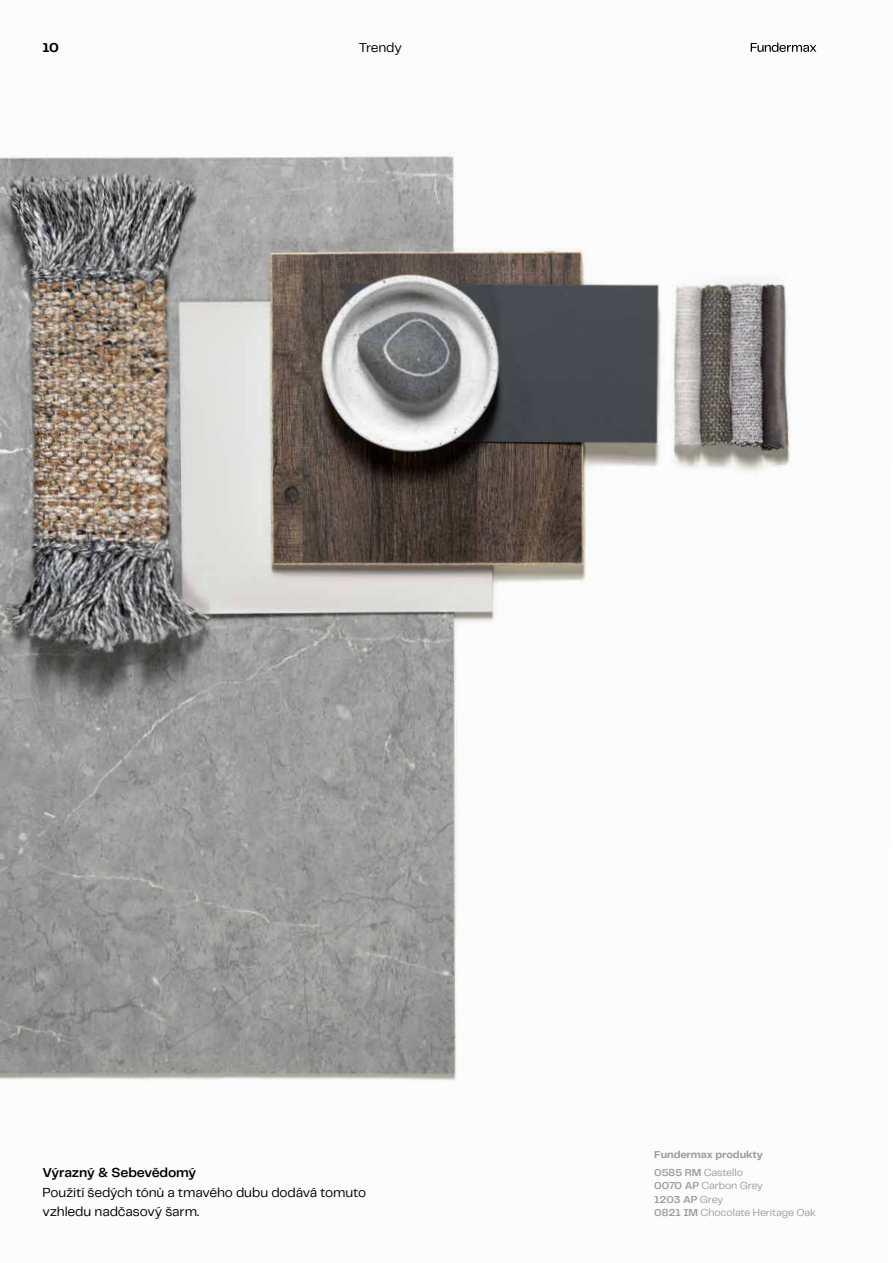
<style>
.page{position:relative;width:893px;height:1263px;background:#fff}
.page>*{position:absolute;margin:0;border:0;box-sizing:border-box;transform-origin:0 0}
.t1{font:13.5px/19.5px "Telegraf";letter-spacing:-.015em;color:#000}
.t2{font:600 13.5px "Telegraf";letter-spacing:-.01em;color:#000}
.t3{font:700 13.5px "Telegraf";color:#000}
.t4{font:10.5px/13.5px "Telegraf";letter-spacing:-.01em;color:#9c9d9d}
.t5{font:700 10.5px/17.7px "Telegraf";letter-spacing:-.005em;color:#9c9d9d}
.s1{font-weight:600}
.s2{font-weight:400}
</style>
<div class="page">
<img style="left:0;top:42px;width:817px;height:1039px">
<svg style="left:751px;top:43px;width:65px;height:9px"></svg>
<p class="t3" style="left:43px;top:38px;width:18px">10</p>
<p class="t1" style="left:359px;top:37px;width:45px">Trendy</p>
<p class="t2" style="left:43px;top:1163px;width:155px">Výrazný &amp; Sebevědomý</p>
<p class="t1" style="left:43px;top:1182px;width:325px">Použití šedých tónů a tmavého dubu dodává tomuto vzhledu nadčasový šarm.</p>
<p class="t5" style="left:654px;top:1145px;width:110px">Fundermax produkty<br><span class="s1">0585 RM</span> <span class="s2">Castello</span></p>
<p class="t4" style="left:654px;top:1178px;width:163px"><span class="s1">0070 AP</span> Carbon Grey<br><span class="s1">1203 AP</span> Grey<br><span class="s1">0821 IM</span> Chocolate Heritage Oak</p>
</div>
